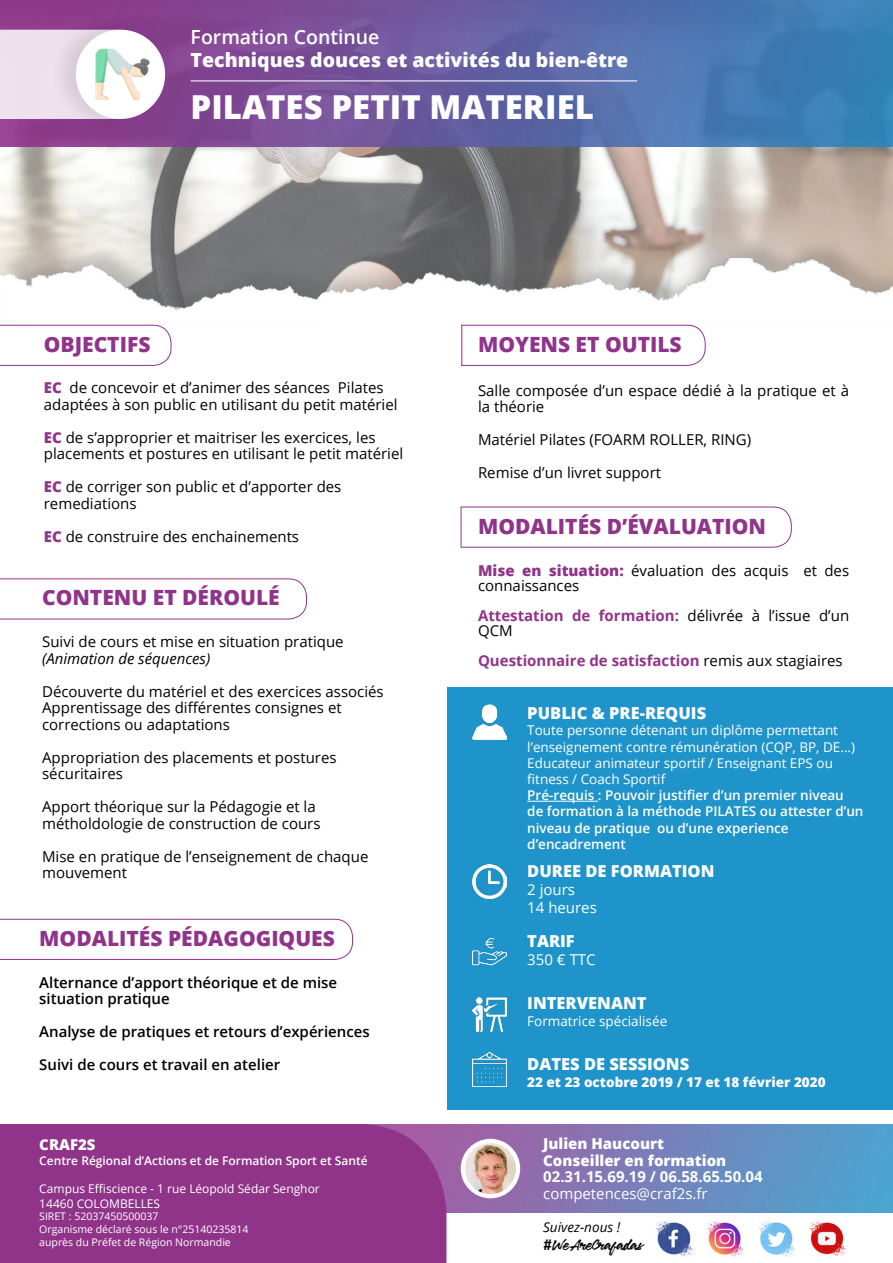
<style>
.page{position:relative;width:893px;height:1263px;background:#fff}
.page>*{position:absolute;margin:0;border:0;box-sizing:border-box;transform-origin:0 0}
.t1{font:800 33px "Open Sans";color:#fff}
.t2{font:800 21px "Open Sans";color:#90348a}
.t3{font:800 19.5px "Open Sans";color:#fff}
.t4{font:600 19.5px "Open Sans";color:#fff}
.t5{font:800 16.5px "Open Sans";color:#fff}
.t6{font:700 16.5px "Avenir Next";color:#fff}
.t7{font:15px/16.5px "Open Sans";color:#000}
.t8{font:600 15px/16.5px "Open Sans";color:#000}
.t9{font:700 15px/15px "Open Sans";color:#90348a}
.t10{font:15px/18px "Open Sans";color:#fff}
.t11{font:800 15px/16.5px "Open Sans";color:#fff}
.t12{font:700 15px "Open Sans";color:#fff}
.t13{font:italic 15px "Open Sans";color:#000}
.t14{font:15px "Robusta Demo";letter-spacing:-.01em;color:#000}
.t15{font:13.5px/16.2px "Open Sans";color:#fff}
.t16{font:600 13.5px/16.2px "Open Sans";color:#fff}
.t17{font:800 13.5px "Open Sans";color:#fff}
.t18{font:italic 13.5px "Open Sans";color:#000}
.t19{font:12px/14.4px "Open Sans";color:#fff}
.t20{font:600 12px "Open Sans";color:#fff}
.t21{font:10.5px/12.6px "Open Sans";color:#fff}
.s1{font-weight:800;color:#90348a}
.s2{font-weight:400;color:#000}
.s3{font-family:"Muli";font-weight:800}
</style>
<div class="page">
<img style="left:446px;top:1124px;width:447px;height:89px">
<div style="left:0;top:1124px;width:446px;height:139px;background:#90348a"></div>
<svg style="left:0;top:147px;width:893px;height:178px"></svg>
<svg style="left:0;top:325px;width:171px;height:41px"></svg>
<div style="left:447px;top:688px;width:446px;height:422px;background:#1f94ca"></div>
<img style="left:473px;top:705px;width:34px;height:34px">
<img style="left:473px;top:864px;width:34px;height:34px">
<img style="left:473px;top:937px;width:34px;height:29px">
<img style="left:473px;top:1053px;width:34px;height:34px">
<hr style="left:527px;top:801px;width:71px;height:1px;background:#fff">
<img style="left:473px;top:997px;width:34px;height:34px">
<img style="left:656px;top:1221px;width:37px;height:36px">
<img style="left:707px;top:1221px;width:37px;height:36px">
<img style="left:758px;top:1221px;width:37px;height:36px">
<img style="left:809px;top:1221px;width:37px;height:35px">
<svg style="left:0;top:578px;width:307px;height:41px"></svg>
<svg style="left:0;top:919px;width:353px;height:41px"></svg>
<div style="left:432px;top:507px;width:360px;height:41px;border:1px solid #90348a;border-radius:18px"></div>
<div style="left:327px;top:314px;width:134px;height:54px;background:#fff"></div>
<div style="left:422px;top:496px;width:39px;height:54px;background:#fff"></div>
<div style="left:442px;top:325px;width:264px;height:41px;border:1px solid #90348a;border-radius:18px"></div>
<div style="left:422px;top:316px;width:39px;height:54px;background:#fff"></div>
<hr style="left:461px;top:507px;width:1px;height:41px;background:#90348a">
<img style="left:0;top:0;width:893px;height:147px">
<hr style="left:461px;top:325px;width:1px;height:41px;background:#90348a">
<div style="left:0;top:30px;width:49px;height:89px;background:#eee1ed"></div>
<div style="left:49px;top:15px;width:117px;height:117px;background:#000;opacity:.1"></div>
<div style="left:76px;top:30px;width:89px;height:89px;background:#fff;border-radius:50%"></div>
<img style="left:95px;top:49px;width:55px;height:51px">
<hr style="left:191px;top:80px;width:446px;height:1px;background:#fff">
<div style="left:461px;top:1139px;width:59px;height:59px;background:#fff;border-radius:50%"></div>
<img style="left:465px;top:1143px;width:51px;height:51px;border-radius:26px">
<h3 class="t4" style="left:191px;top:24px;width:190px">Formation Continue</h3>
<h3 class="t3" style="left:191px;top:45px;width:439px">Techniques douces et activités du bien-être</h3>
<h1 class="t1" style="left:191px;top:82px;width:405px">PILATES PETIT MATERIEL</h1>
<h2 class="t2" style="left:44px;top:328px;width:108px">OBJECTIFS</h2>
<p class="t7" style="left:44px;top:379px;width:355px"><span class="s1">EC</span> de concevoir et d’animer des séances Pilates adaptées à son public en utilisant du petit matériel</p>
<p class="t7" style="left:44px;top:429px;width:361px"><span class="s1">EC</span> de s’approprier et maitriser les exercices, les placements et postures en utilisant le petit matériel</p>
<p class="t7" style="left:44px;top:478px;width:299px"><span class="s1">EC</span> de corriger son public et d’apporter des remediations</p>
<p class="t7" style="left:44px;top:528px;width:257px"><span class="s1">EC</span> de construire des enchainements</p>
<h2 class="t2" style="left:42px;top:582px;width:239px">CONTENU ET DÉROULÉ</h2>
<p class="t7" style="left:42px;top:633px;width:303px">Suivi de cours et mise en situation pratique</p>
<p class="t13" style="left:42px;top:648px;width:170px">(Animation de séquences)</p>
<p class="t7" style="left:42px;top:682px;width:343px">Découverte du matériel et des exercices associés<br>Apprentissage des différentes consignes et corrections ou adaptations</p>
<p class="t7" style="left:42px;top:748px;width:296px">Appropriation des placements et postures sécuritaires</p>
<p class="t7" style="left:42px;top:798px;width:280px">Apport théorique sur la Pédagogie et la métholdologie de construction de cours</p>
<p class="t7" style="left:42px;top:847px;width:328px">Mise en pratique de l’enseignement de chaque mouvement</p>
<h2 class="t2" style="left:39px;top:922px;width:297px">MODALITÉS PÉDAGOGIQUES</h2>
<p class="t8" style="left:39px;top:973px;width:299px">Alternance d’apport théorique et de mise situation pratique</p>
<p class="t8" style="left:39px;top:1023px;width:332px">Analyse de pratiques et retours d’expériences</p>
<p class="t8" style="left:39px;top:1056px;width:243px">Suivi de cours et travail en atelier</p>
<p class="t11" style="left:39px;top:1136px;width:58px">CRAF2S</p>
<p class="t20" style="left:39px;top:1152px;width:330px">Centre Régional d’Actions et de Formation Sport et Santé</p>
<p class="t19" style="left:39px;top:1181px;width:282px">Campus Effiscience - 1 rue Léopold Sédar Senghor<br>14460 COLOMBELLES</p>
<p class="t21" style="left:39px;top:1210px;width:211px">SIRET : 52037450500037<br>Organisme déclaré sous le n°25140235814 auprès du Préfet de Région Normandie</p>
<h2 class="t2" style="left:478px;top:328px;width:205px">MOYENS ET OUTILS</h2>
<p class="t7" style="left:478px;top:381px;width:373px">Salle composée d’un espace dédié à la pratique et à la théorie</p>
<p class="t7" style="left:478px;top:431px;width:275px">Matériel Pilates (FOARM ROLLER, RING)</p>
<p class="t7" style="left:478px;top:464px;width:185px">Remise d’un livret support</p>
<h2 class="t2" style="left:478px;top:510px;width:290px">MODALITÉS D’ÉVALUATION</h2>
<p class="t7" style="left:478px;top:563px;width:373px;line-height:15px"><span class="s1">Mise en situation:</span> évaluation des acquis et des connaissances</p>
<p class="t9" style="left:478px;top:608px;width:373px">Attestation de formation: <span class="s2">délivrée à l’issue d’un<br>QCM</span></p>
<p class="t9" style="left:478px;top:653px;width:366px">Questionnaire de satisfaction <span class="s2">remis aux stagiaires</span></p>
<p class="t5" style="left:527px;top:701px;width:180px">PUBLIC &amp; PRE-REQUIS</p>
<p class="t15" style="left:527px;top:722px;width:329px">Toute personne détenant un diplôme permettant l’enseignement contre rémunération (CQP, BP, DE...)<br>Educateur animateur sportif / Enseignant EPS ou fitness / Coach Sportif</p>
<p class="t16" style="left:527px;top:787px;width:338px">Pré-requis : Pouvoir justifier d’un premier niveau<br>de formation à la méthode PILATES ou attester d’un niveau de pratique ou d’une experience d’encadrement</p>
<p class="t5" style="left:527px;top:858px;width:189px">DUREE DE FORMATION</p>
<p class="t10" style="left:527px;top:880px;width:71px">2 jours<br>14 heures</p>
<p class="t5" style="left:527px;top:928px;width:49px">TARIF</p>
<p class="t10" style="left:527px;top:950px;width:70px">350 € TTC</p>
<p class="t6" style="left:568px;top:946px;width:48px">TARIF</p>
<p class="t5" style="left:527px;top:991px;width:121px">INTERVENANT</p>
<p class="t15" style="left:527px;top:1012px;width:141px">Formatrice spécialisée</p>
<p class="t5" style="left:527px;top:1052px;width:163px">DATES DE SESSIONS</p>
<p class="t17" style="left:527px;top:1071px;width:300px">22 et 23 octobre 2019 / 17 et 18 février 2020</p>
<p class="t11" style="left:543px;top:1134px;width:185px">Julien Haucourt<br>Conseiller en formation</p>
<p class="t12" style="left:543px;top:1166px;width:221px">02.31.15.69.19 / 06.58.65.50.04</p>
<p class="t10" style="left:543px;top:1184px;width:166px">competences@craf2s.fr</p>
<p class="t18" style="left:543px;top:1218px;width:79px">Suivez-nous !</p>
<p class="t14" style="left:543px;top:1237px;width:100px"><span class="s3">#</span>WeAreCrafadas</p>
</div>
